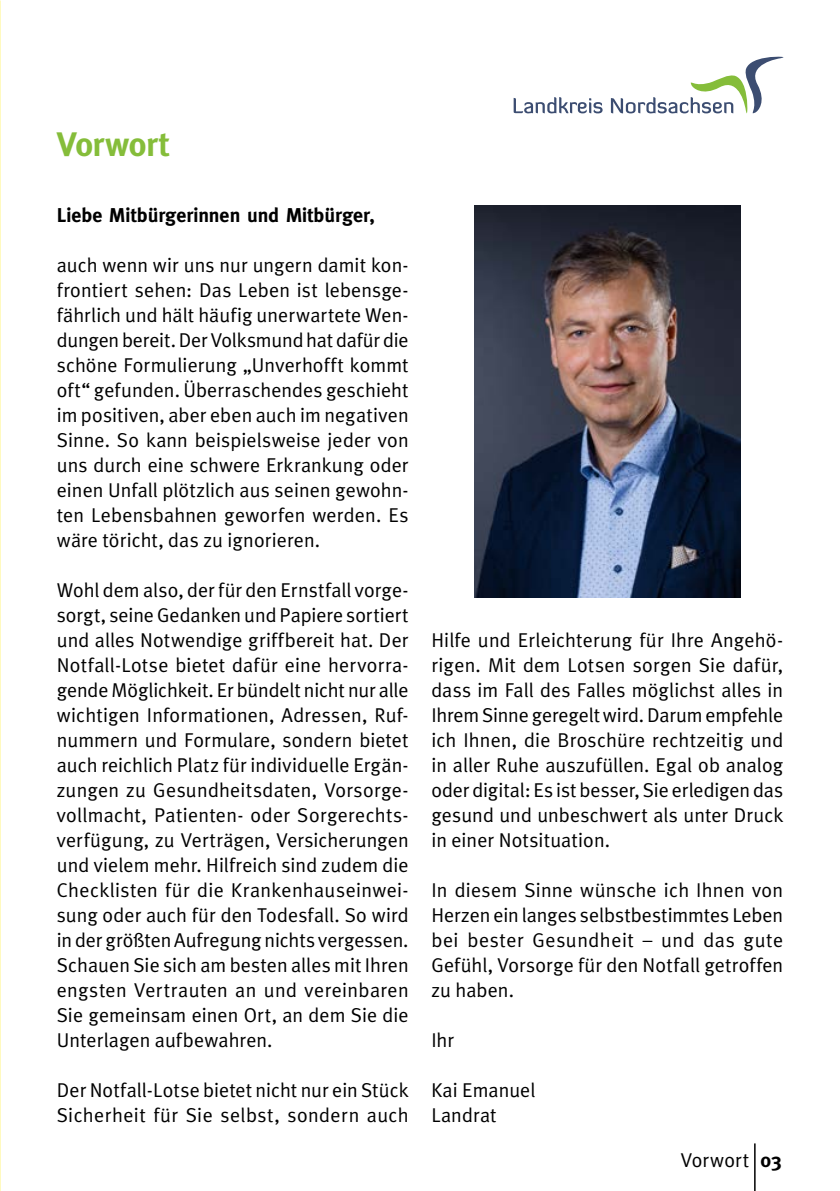
<style>
.page{position:relative;width:840px;height:1191px;background:#fff}
.page>*{position:absolute;margin:0;border:0;box-sizing:border-box;transform-origin:0 0}
._01_Ueberschrift{font:700 34px "Meta Plus";letter-spacing:-.01em;color:#85bd3a}
.Fliess{font:20px/25px "Meta Plus Normal";letter-spacing:.005em;color:#000;text-align:justify}
.Fliess_Bold{font:700 20px "Meta Plus";color:#000}
._00_leb_Kolumnentite{font:20px "Meta Plus Normal";letter-spacing:.005em;color:#000}
</style>
<div class="page">
<hr style="left:753px;top:1143px;width:2px;height:48px;background:#000">
<svg style="left:513px;top:56px;width:271px;height:58px"></svg>
<img style="left:474px;top:206px;width:265px;height:391px">
<svg style="left:0;top:22px;width:1px;height:1169px"></svg>
<p class="_01_Ueberschrift" style="left:57px;top:125px;width:114px">Vorwort</p>
<p class="Fliess_Bold" style="left:57px;top:204px;width:319px">Liebe Mitbürgerinnen und Mitbürger,</p>
<p class="Fliess" style="left:57px;top:252px;width:353px">auch wenn wir uns nur ungern damit kon&shy;frontiert sehen: Das Leben ist lebensge&shy;fährlich und hält häufig unerwartete Wen&shy;dungen bereit. Der Volksmund hat dafür die schöne Formulierung „Unverhofft kommt oft“ gefunden. Überraschendes geschieht im positiven, aber eben auch im negativen Sinne. So kann beispielsweise jeder von uns durch eine schwere Erkrankung oder einen Unfall plötzlich aus seinen gewohn&shy;ten Lebensbahnen geworfen werden. Es wäre töricht, das zu ignorieren.</p>
<p class="Fliess" style="left:57px;top:577px;width:353px">Wohl dem also, der für den Ernstfall vorge&shy;sorgt, seine Gedanken und Papiere sortiert und alles Notwendige griffbereit hat. Der Notfall-Lotse bietet dafür eine hervorra&shy;gende Möglichkeit. Er bündelt nicht nur alle wichtigen Informationen, Adressen, Ruf&shy;nummern und Formulare, sondern bietet auch reichlich Platz für individuelle Ergän&shy;zungen zu Gesundheitsdaten, Vorsorge&shy;vollmacht, Patienten- oder Sorgerechts&shy;verfügung, zu Verträgen, Versicherungen und vielem mehr. Hilfreich sind zudem die Checklisten für die Krankenhauseinwei&shy;sung oder auch für den Todesfall. So wird in der größten Aufregung nichts vergessen.<br>Schauen Sie sich am besten alles mit Ihren engsten Vertrauten an und vereinbaren Sie gemeinsam einen Ort, an dem Sie die Unterlagen aufbewahren.</p>
<p class="Fliess" style="left:57px;top:1077px;width:353px">Der Notfall-Lotse bietet nicht nur ein Stück<br>Sicherheit für Sie selbst, sondern auch</p>
<p class="Fliess" style="left:431px;top:627px;width:353px">Hilfe und Erleichterung für Ihre Angehö&shy;rigen. Mit dem Lotsen sorgen Sie dafür, dass im Fall des Falles möglichst alles in Ihrem Sinne geregelt wird. Darum empfehle ich Ihnen, die Broschüre rechtzeitig und in aller Ruhe auszufüllen. Egal ob analog oder digital: Es ist besser, Sie erledigen das gesund und unbeschwert als unter Druck in einer Notsituation.</p>
<p class="Fliess" style="left:431px;top:877px;width:353px">In diesem Sinne wünsche ich Ihnen von Herzen ein langes selbstbestimmtes Leben bei bester Gesundheit – und das gute Gefühl, Vorsorge für den Notfall getroffen zu haben.</p>
<p class="Fliess" style="left:431px;top:1027px;width:24px">Ihr</p>
<p class="Fliess" style="left:431px;top:1077px;width:106px">Kai Emanuel</p>
<p class="Fliess" style="left:431px;top:1102px;width:67px">Landrat</p>
<p class="_00_leb_Kolumnentite" style="left:680px;top:1148px;width:70px">Vorwort</p>
<p class="Fliess_Bold" style="left:760px;top:1148px;width:23px">03</p>
</div>
